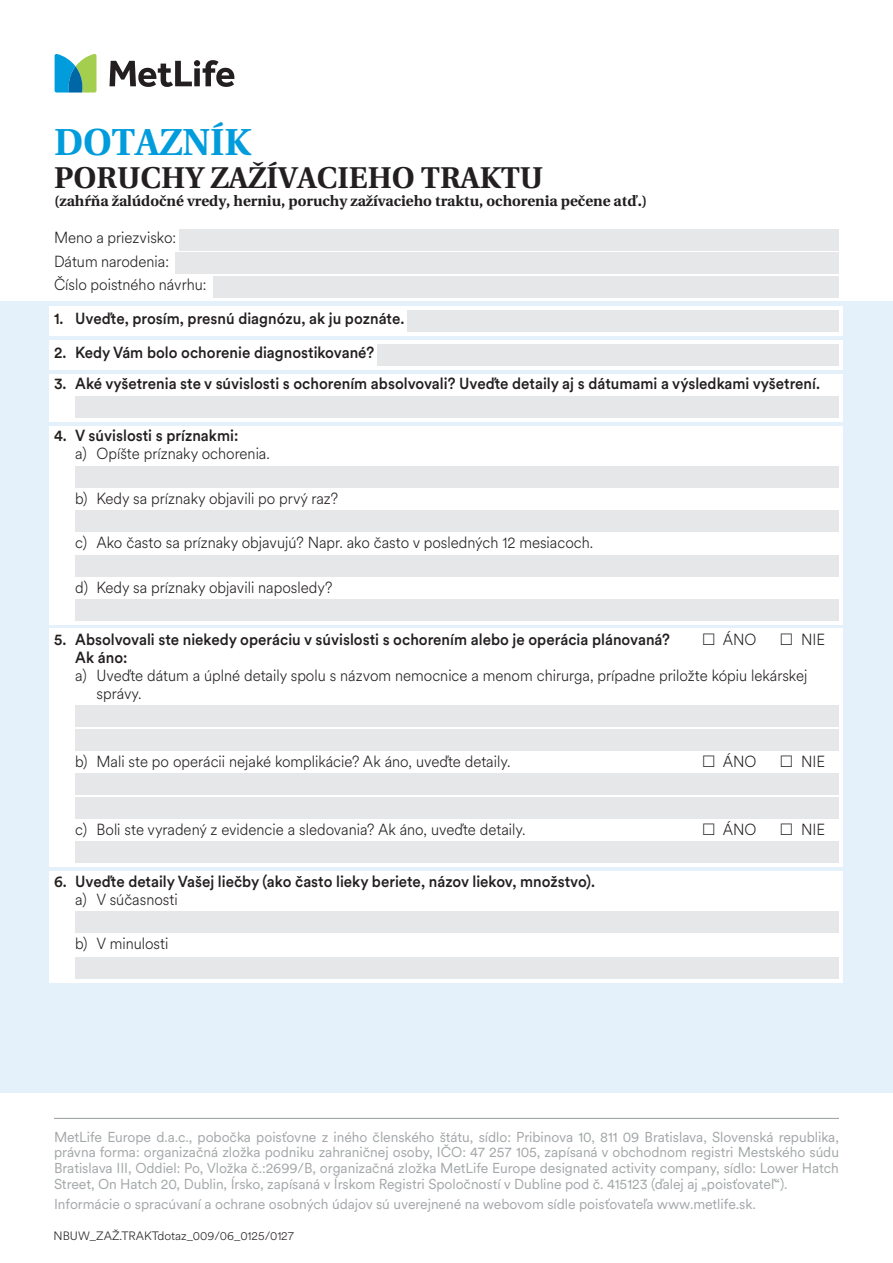
<style>
.page{position:relative;width:893px;height:1263px;background:#fff}
.page>*{position:absolute;margin:0;border:0;box-sizing:border-box;transform-origin:0 0}
.t1{font:700 37.5px "Utopia C Ex";color:#009cdc}
.t2{font:700 30px "Utopia C Ex";color:#231f20}
.t3{font:300 15.9px/23.4px "Met Life Circular";color:#231f20;scale:.94 1}
.t4{font:500 15.9px "Met Life Circular";color:#231f20;scale:.94 1}
.t5{font:700 15px "Utopia C Ex";color:#231f20}
.t6{font:14.25px/15.8px "Met Life Circular";letter-spacing:-.005em;color:#a3a7a9;text-align:justify}
.t7{font:300 12px "Met Life Circular";color:#231f20}
</style>
<div class="page">
<div style="left:0;top:302px;width:893px;height:791px;background:#e4f1fa"></div>
<div style="left:50px;top:306px;width:793px;height:30px;background:#fff"></div>
<svg style="left:109px;top:60px;width:125px;height:27px"></svg>
<svg style="left:55px;top:54px;width:42px;height:39px;background:#5cb2a5"></svg>
<div style="left:408px;top:310px;width:431px;height:21px;background:#e6e7e9"></div>
<div style="left:50px;top:340px;width:793px;height:30px;background:#fff"></div>
<div style="left:378px;top:344px;width:461px;height:21px;background:#e6e7e9"></div>
<div style="left:50px;top:374px;width:793px;height:47px;background:#fff"></div>
<div style="left:50px;top:426px;width:793px;height:199px;background:#fff"></div>
<div style="left:75px;top:396px;width:764px;height:22px;background:#e6e7e9"></div>
<div style="left:75px;top:466px;width:764px;height:21px;background:#e6e7e9"></div>
<div style="left:75px;top:511px;width:764px;height:21px;background:#e6e7e9"></div>
<div style="left:75px;top:555px;width:764px;height:21px;background:#e6e7e9"></div>
<div style="left:75px;top:600px;width:764px;height:21px;background:#e6e7e9"></div>
<div style="left:50px;top:871px;width:793px;height:111px;background:#fff"></div>
<div style="left:75px;top:912px;width:764px;height:21px;background:#e6e7e9"></div>
<div style="left:75px;top:957px;width:764px;height:22px;background:#e6e7e9"></div>
<div style="left:180px;top:229px;width:659px;height:22px;background:#e6e7e9"></div>
<div style="left:176px;top:253px;width:663px;height:21px;background:#e6e7e9"></div>
<div style="left:214px;top:276px;width:625px;height:21px;background:#e6e7e9"></div>
<div style="left:50px;top:629px;width:793px;height:238px;background:#fff"></div>
<div style="left:75px;top:706px;width:764px;height:21px;background:#e6e7e9"></div>
<div style="left:75px;top:729px;width:764px;height:21px;background:#e6e7e9"></div>
<div style="left:75px;top:774px;width:764px;height:21px;background:#e6e7e9"></div>
<div style="left:75px;top:797px;width:764px;height:21px;background:#e6e7e9"></div>
<div style="left:75px;top:841px;width:764px;height:22px;background:#e6e7e9"></div>
<hr style="left:54px;top:1118px;width:785px;height:1px;background:#a3a7a9">
<h1 class="t1" style="left:54px;top:121px;width:199px">DOTAZNÍK</h1>
<h2 class="t2" style="left:54px;top:161px;width:491px">PORUCHY ZAŽÍVACIEHO TRAKTU</h2>
<p class="t5" style="left:54px;top:192px;width:595px">(zahŕňa žalúdočné vredy, herniu, poruchy zažívacieho traktu, ochorenia pečene atď.)</p>
<p class="t3" style="left:54px;top:225px;width:164px">Meno a priezvisko:<br>Dátum narodenia:<br>Číslo poistného návrhu:</p>
<p class="t4" style="left:54px;top:307px;width:374px">1. Uveďte, prosím, presnú diagnózu, ak ju poznáte.</p>
<p class="t4" style="left:54px;top:341px;width:342px">2. Kedy Vám bolo ochorenie diagnostikované?</p>
<p class="t4" style="left:54px;top:373px;width:816px">3. Aké vyšetrenia ste v súvislosti s ochorením absolvovali? Uveďte detaily aj s dátumami a výsledkami vyšetrení.</p>
<p class="t4" style="left:54px;top:425px;width:198px">4. V súvislosti s príznakmi:</p>
<p class="t3" style="left:75px;top:441px;width:209px">a) Opíšte príznaky ochorenia.</p>
<p class="t3" style="left:75px;top:486px;width:281px">b) Kedy sa príznaky objavili po prvý raz?</p>
<p class="t3" style="left:75px;top:530px;width:553px">c) Ako často sa príznaky objavujú? Napr. ako často v posledných 12 mesiacoch.</p>
<p class="t3" style="left:75px;top:575px;width:275px">d) Kedy sa príznaky objavili naposledy?</p>
<p class="t4" style="left:54px;top:628px;width:657px">5. Absolvovali ste niekedy operáciu v súvislosti s ochorením alebo je operácia plánovaná?</p>
<p class="t3" style="left:723px;top:627px;width:37px">ÁNO</p>
<p class="t3" style="left:801px;top:627px;width:27px">NIE</p>
<p class="t4" style="left:75px;top:646px;width:57px">Ak áno:</p>
<p class="t3" style="left:97px;top:665px;width:758px;line-height:18px;text-indent:-21px">a) Uveďte dátum a úplné detaily spolu s názvom nemocnice a menom chirurga, prípadne priložte kópiu lekárskej správy.</p>
<p class="t3" style="left:75px;top:749px;width:464px">b) Mali ste po operácii nejaké komplikácie? Ak áno, uveďte detaily.</p>
<p class="t3" style="left:723px;top:749px;width:37px">ÁNO</p>
<p class="t3" style="left:801px;top:749px;width:27px">NIE</p>
<p class="t3" style="left:75px;top:817px;width:481px">c) Boli ste vyradený z evidencie a sledovania? Ak áno, uveďte detaily.</p>
<p class="t3" style="left:723px;top:817px;width:37px">ÁNO</p>
<p class="t3" style="left:801px;top:817px;width:27px">NIE</p>
<p class="t4" style="left:54px;top:870px;width:577px">6. Uveďte detaily Vašej liečby (ako často lieky beriete, názov liekov, množstvo).</p>
<p class="t3" style="left:75px;top:887px;width:111px">a) V súčasnosti</p>
<p class="t3" style="left:75px;top:931px;width:101px">b) V minulosti</p>
<p class="t6" style="left:54px;top:1128px;width:786px">MetLife Europe d.a.c., pobočka poisťovne z iného členského štátu, sídlo: Pribinova 10, 811 09 Bratislava, Slovenská republika, právna forma: organizačná zložka podniku zahraničnej osoby, IČO: 47 257 105, zapísaná v obchodnom registri Mestského súdu Bratislava III, Oddiel: Po, Vložka č.:2699/B, organizačná zložka MetLife Europe designated activity company, sídlo: Lower Hatch Street, On Hatch 20, Dublin, Írsko, zapísaná v Írskom Registri Spoločností v Dubline pod č. 415123 (ďalej aj „poisťovateľ“).</p>
<p class="t6" style="left:54px;top:1195px;width:703px">Informácie o spracúvaní a ochrane osobných údajov sú uverejnené na webovom sídle poisťovateľa www.metlife.sk.</p>
<p class="t7" style="left:54px;top:1228px;width:242px">NBUW_ZAŽ.TRAKTdotaz_009/06_0125/0127</p>
</div>
